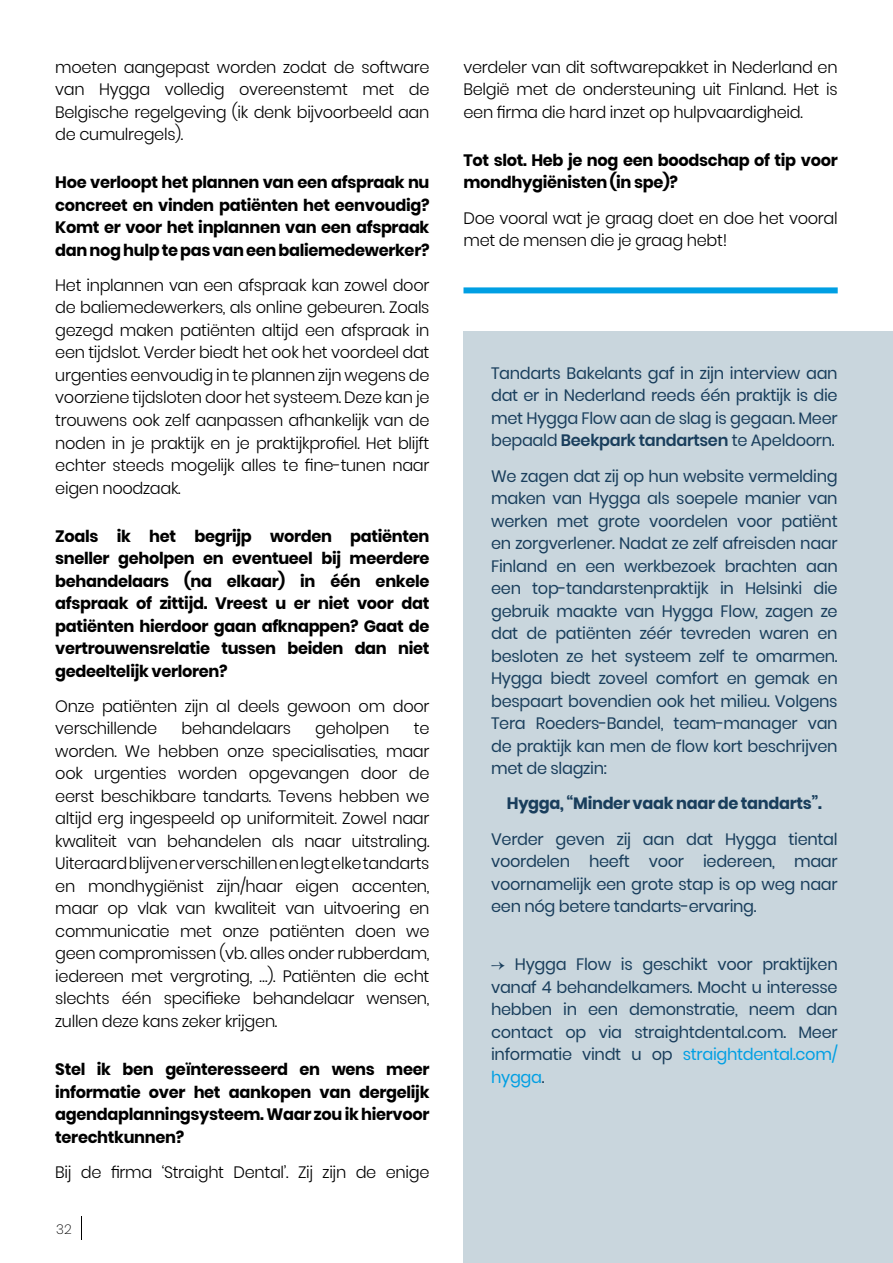
<style>
.page{position:relative;width:893px;height:1263px;background:#fff}
.page>*{position:absolute;margin:0;border:0;box-sizing:border-box;transform-origin:0 0}
.t1{font:300 16.5px/22.5px "Poppins";letter-spacing:-.02em;color:#000;text-align:justify}
.t2{font:16.5px/22.5px "Poppins";letter-spacing:-.02em;color:#193e5c;text-align:justify}
.t3{font:700 16.5px/22.5px "Poppins";letter-spacing:-.02em;color:#000;text-align:justify}
.t4{font:700 16.5px "Poppins";letter-spacing:-.02em;color:#193e5c}
.t5{font:200 13.5px "Poppins";color:#000}
.s1{font-weight:600}
.s2{font-family:"Minion Pro"}
.s3{color:#009fe3}
</style>
<div class="page">
<svg style="left:81px;top:1216px;width:1px;height:24px"></svg>
<div style="left:463px;top:332px;width:430px;height:931px;background:#c9d6dd"></div>
<div style="left:463px;top:287px;width:375px;height:6px;background:#009fe3"></div>
<p class="t1" style="left:55px;top:56px;width:376px">moeten aangepast worden zodat de software van Hygga volledig overeenstemt met de Belgische regelgeving (ik denk bijvoorbeeld aan de cumulregels).</p>
<p class="t3" style="left:55px;top:171px;width:376px">Hoe verloopt het plannen van een afspraak nu concreet en vinden patiënten het eenvoudig?<br>Komt er voor het inplannen van een afspraak dan nog hulp te pas van een baliemedewerker?</p>
<p class="t1" style="left:55px;top:274px;width:376px">Het inplannen van een afspraak kan zowel door de baliemedewerkers, als online gebeuren. Zoals gezegd maken patiënten altijd een afspraak in een tijdslot. Verder biedt het ook het voordeel dat urgenties eenvoudig in te plannen zijn wegens de voorziene tijdsloten door het systeem. Deze kan je trouwens ook zelf aanpassen afhankelijk van de noden in je praktijk en je praktijkprofiel. Het blijft echter steeds mogelijk alles te fine-tunen naar eigen noodzaak.</p>
<p class="t3" style="left:55px;top:525px;width:376px">Zoals ik het begrijp worden patiënten sneller geholpen en eventueel bij meerdere behandelaars (na elkaar) in één enkele afspraak of zittijd. Vreest u er niet voor dat patiënten hierdoor gaan afknappen? Gaat de vertrouwensrelatie tussen beiden dan niet gedeeltelijk verloren?</p>
<p class="t1" style="left:55px;top:695px;width:376px">Onze patiënten zijn al deels gewoon om door verschillende</p>
<p class="t1" style="left:181px;top:717px;width:111px">behandelaars</p>
<p class="t1" style="left:315px;top:717px;width:76px">geholpen</p>
<p class="t1" style="left:55px;top:717px;width:376px;text-indent:359px">te worden. We hebben onze specialisaties, maar ook urgenties worden opgevangen door de eerst beschikbare tandarts. Tevens hebben we altijd erg ingespeeld op uniformiteit. Zowel naar kwaliteit van behandelen als naar uitstraling.<br>Uiteraard blijven er verschillen en legt elke tandarts en mondhygiënist zijn/haar eigen accenten, maar op vlak van kwaliteit van uitvoering en communicatie met onze patiënten doen we geen compromissen (vb. alles onder rubberdam, iedereen met vergroting, …). Patiënten die echt slechts één specifieke behandelaar wensen, zullen deze kans zeker krijgen.</p>
<p class="t3" style="left:55px;top:1058px;width:376px">Stel ik ben geïnteresseerd en wens meer informatie over het aankopen van dergelijk agendaplanningsysteem. Waar zou ik hiervoor terechtkunnen?</p>
<p class="t1" style="left:55px;top:1161px;width:376px">Bij de firma ‘Straight Dental’. Zij zijn de enige</p>
<p class="t5" style="left:56px;top:1222px;width:17px">32</p>
<p class="t1" style="left:463px;top:56px;width:376px">verdeler van dit softwarepakket in Nederland en België met de ondersteuning uit Finland. Het is een firma die hard inzet op hulpvaardigheid.</p>
<p class="t3" style="left:463px;top:149px;width:376px">Tot slot. Heb je nog een boodschap of tip voor mondhygiënisten (in spe)?</p>
<p class="t1" style="left:463px;top:207px;width:376px">Doe vooral wat je graag doet en doe het vooral met de mensen die je graag hebt!</p>
<p class="t2" style="left:491px;top:362px;width:348px">Tandarts Bakelants gaf in zijn interview aan dat er in Nederland reeds één praktijk is die met Hygga Flow aan de slag is gegaan. Meer bepaald <span class="s1">Beekpark tandartsen</span> te Apeldoorn.</p>
<p class="t2" style="left:491px;top:465px;width:348px">We zagen dat zij op hun website vermelding maken van Hygga als soepele manier van werken met grote voordelen voor patiënt en zorgverlener. Nadat ze zelf afreisden naar Finland en een werkbezoek brachten aan een top-tandarstenpraktijk in Helsinki die gebruik maakte van Hygga Flow, zagen ze dat de patiënten zéér tevreden waren en besloten ze het systeem zelf te omarmen.<br>Hygga biedt zoveel comfort en gemak en bespaart bovendien ook het milieu. Volgens Tera Roeders-Bandel, team-manager van de praktijk kan men de flow kort beschrijven met de slagzin:</p>
<p class="t4" style="left:507px;top:794px;width:317px">Hygga, “Minder vaak naar de tandarts”.</p>
<p class="t2" style="left:491px;top:828px;width:348px">Verder geven zij aan dat Hygga tiental voordelen heeft voor iedereen, maar voornamelijk een grote stap is op weg naar een nóg betere tandarts-ervaring.</p>
<p class="t2" style="left:491px;top:953px;width:348px"><span class="s2">→</span> Hygga Flow is geschikt voor praktijken vanaf 4 behandelkamers. Mocht u interesse hebben in een demonstratie, neem dan contact op via straightdental.com. Meer informatie vindt u op <span class="s3">straightdental.com/ hygga</span>.</p>
</div>
